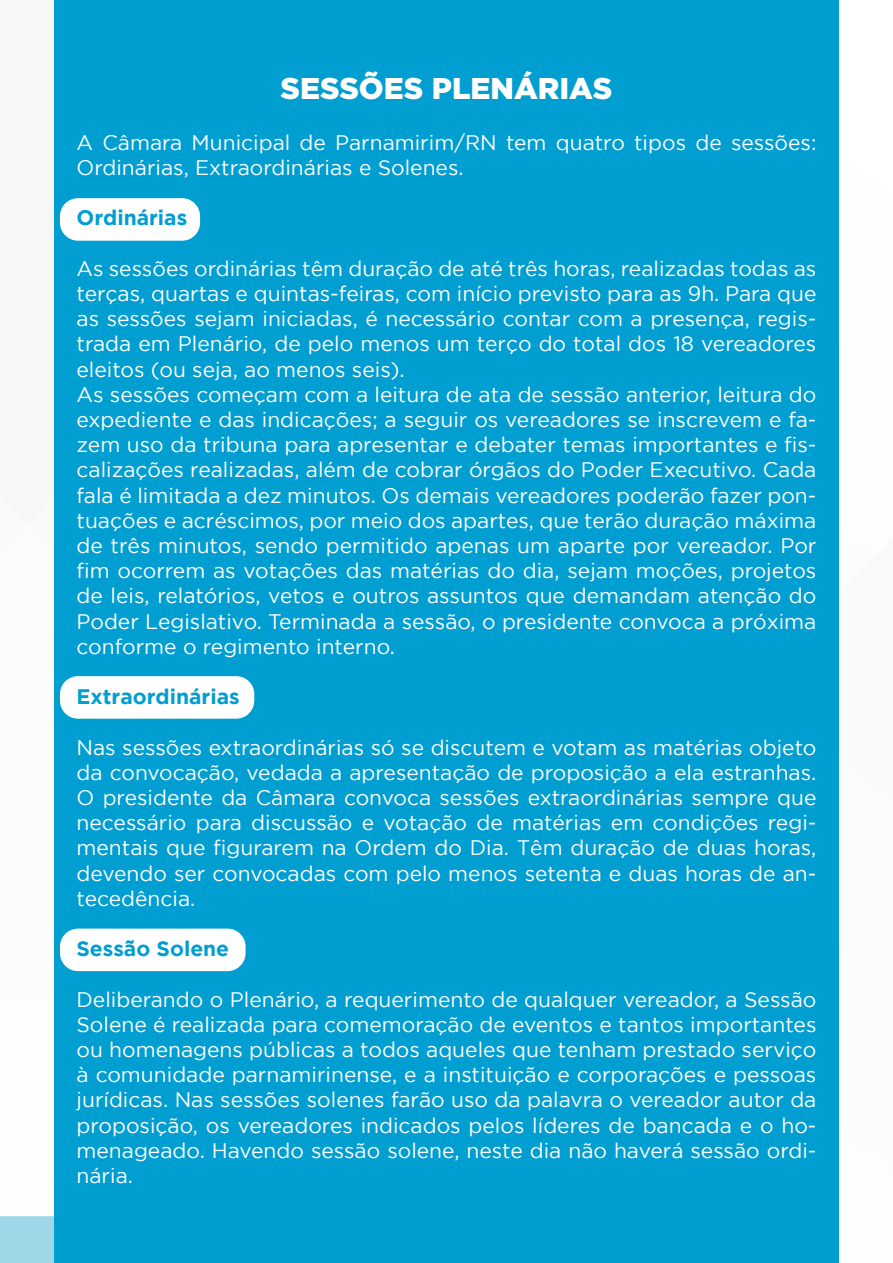
<style>
.page{position:relative;width:893px;height:1263px;background:#fff}
.page>*{position:absolute;margin:0;border:0;box-sizing:border-box;transform-origin:0 0}
.t1{font:900 30px "Gotham";color:#fff}
.t2{font:21px/25.2px "Gotham";color:#fff}
.t3{font:700 21px "Gotham";color:#009ed1}
</style>
<div class="page">
<div style="left:0;top:1216px;width:54px;height:47px;background:#a0d7e8"></div>
<div style="left:54px;top:0;width:785px;height:1263px;background:#009ed1"></div>
<div style="left:60px;top:198px;width:140px;height:43px;background:#fff;border-radius:18px"></div>
<div style="left:60px;top:676px;width:194px;height:43px;background:#fff;border-radius:18px"></div>
<div style="left:60px;top:928px;width:186px;height:43px;background:#fff;border-radius:18px"></div>
<h1 class="t1" style="left:281px;top:71px;width:333px">SESSÕES PLENÁRIAS</h1>
<p class="t2" style="left:77px;top:129px;width:741px">A Câmara Municipal de Parnamirim/RN tem quatro tipos de sessões:<br>Ordinárias, Extraordinárias e Solenes.</p>
<p class="t3" style="left:77px;top:206px;width:112px">Ordinárias</p>
<p class="t2" style="left:77px;top:255px;width:741px">As sessões ordinárias têm duração de até três horas, realizadas todas as terças, quartas e quintas-feiras, com início previsto para as 9h. Para que as sessões sejam iniciadas, é necessário contar com a presença, regis&shy;trada em Plenário, de pelo menos um terço do total dos 18 vereadores eleitos (ou seja, ao menos seis).<br>As sessões começam com a leitura de ata de sessão anterior, leitura do expediente e das indicações; a seguir os vereadores se inscrevem e fa&shy;zem uso da tribuna para apresentar e debater temas importantes e fis&shy;calizações realizadas, além de cobrar órgãos do Poder Executivo. Cada fala é limitada a dez minutos. Os demais vereadores poderão fazer pon&shy;tuações e acréscimos, por meio dos apartes, que terão duração máxima de três minutos, sendo permitido apenas um aparte por vereador. Por fim ocorrem as votações das matérias do dia, sejam moções, projetos de leis, relatórios, vetos e outros assuntos que demandam atenção do Poder Legislativo. Terminada a sessão, o presidente convoca a próxima conforme o regimento interno.</p>
<p class="t3" style="left:77px;top:685px;width:165px">Extraordinárias</p>
<p class="t2" style="left:77px;top:734px;width:741px;text-align:justify">Nas sessões extraordinárias só se discutem e votam as matérias objeto da convocação, vedada a apresentação de proposição a ela estranhas.<br>O presidente da Câmara convoca sessões extraordinárias sempre que necessário para discussão e votação de matérias em condições regi&shy;mentais que figurarem na Ordem do Dia. Têm duração de duas horas, devendo ser convocadas com pelo menos setenta e duas horas de an&shy;tecedência.</p>
<p class="t3" style="left:77px;top:937px;width:154px">Sessão Solene</p>
<p class="t2" style="left:77px;top:986px;width:741px;text-align:justify">Deliberando o Plenário, a requerimento de qualquer vereador, a Sessão Solene é realizada para comemoração de eventos e tantos importantes ou homenagens públicas a todos aqueles que tenham prestado serviço à comunidade parnamirinense, e a instituição e corporações e pessoas jurídicas. Nas sessões solenes farão uso da palavra o vereador autor da proposição, os vereadores indicados pelos líderes de bancada e o ho&shy;menageado. Havendo sessão solene, neste dia não haverá sessão ordi&shy;nária.</p>
</div>
